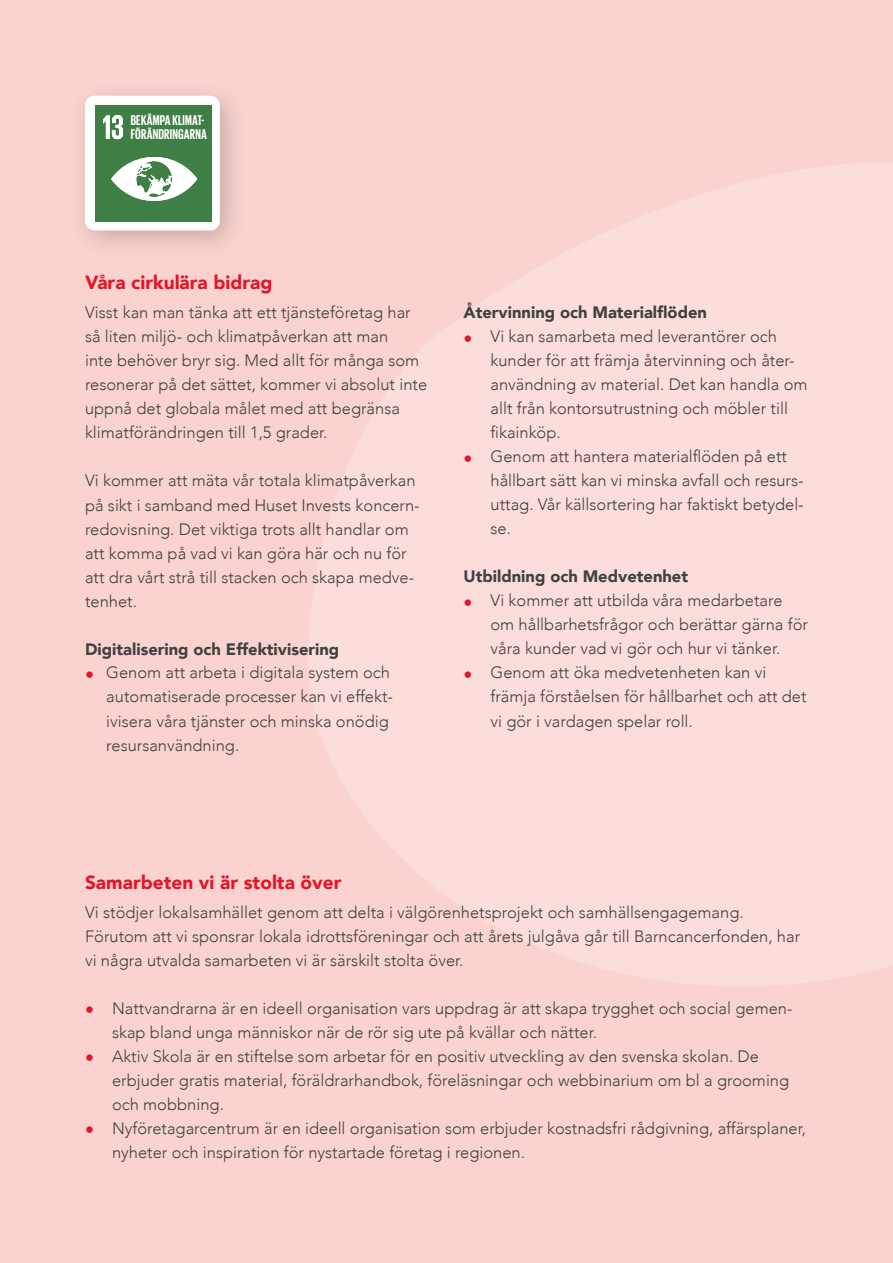
<style>
.page{position:relative;width:893px;height:1263px;background:#fad3d0}
.page>*{position:absolute;margin:0;border:0;box-sizing:border-box;transform-origin:0 0}
.t1{font:900 19.05px "Avenir";color:#e41527}
.t2{font:300 16.5px/24px "Avenir";color:#404141}
.t3{font:900 16.5px "Avenir";color:#404141}
.t4{font:700 14.4px/13.8px "Giorgio Sans";letter-spacing:.015em;color:#fff}
.s1{font-weight:400;font-size:18px;color:#e41527}
</style>
<div class="page">
<svg style="left:309px;top:163px;width:584px;height:823px;fill:#fbdddb"></svg>
<div style="left:69px;top:79px;width:179px;height:180px;background:#000;opacity:.2"></div>
<div style="left:85px;top:96px;width:135px;height:134px;background:#fff;border-radius:9px"></div>
<div style="left:95px;top:106px;width:116px;height:116px;background:#3f7e45"></div>
<svg style="left:103px;top:115px;width:20px;height:24px"></svg>
<svg style="left:111px;top:157px;width:86px;height:44px"></svg>
<p class="t4" style="left:131px;top:113px;width:78px">BEKÄMPA KLIMAT-<br>FÖRÄNDRINGARNA</p>
<p class="t1" style="left:85px;top:266px;width:189px">Våra cirkulära bidrag</p>
<p class="t2" style="left:85px;top:301px;width:344px">Visst kan man tänka att ett tjänsteföretag har så liten miljö- och klimatpåverkan att man<br>inte behöver bryr sig. Med allt för många som resonerar på det sättet, kommer vi absolut inte uppnå det globala målet med att begränsa klimatförändringen till 1,5 grader.</p>
<p class="t2" style="left:85px;top:469px;width:336px">Vi kommer att mäta vår totala klimatpåverkan på sikt i samband med Huset Invests koncern&shy;redovisning. Det viktiga trots allt handlar om att komma på vad vi kan göra här och nu för att dra vårt strå till stacken och skapa medve&shy;tenhet.</p>
<p class="t3" style="left:85px;top:635px;width:256px">Digitalisering och Effektivisering</p>
<p class="t2" style="left:106px;top:661px;width:288px;text-indent:-21px"><span class="s1">•</span> Genom att arbeta i digitala system och automatiserade processer kan vi effekt&shy;ivisera våra tjänster och minska onödig resursanvändning.</p>
<p class="t3" style="left:463px;top:299px;width:245px">Återvinning och Materialflöden</p>
<p class="t2" style="left:490px;top:325px;width:319px;text-indent:-27px"><span class="s1">•</span> Vi kan samarbeta med leverantörer och kunder för att främja återvinning och åter&shy;användning av material. Det kan handla om allt från kontorsutrustning och möbler till fikainköp.</p>
<p class="t2" style="left:490px;top:445px;width:315px;text-indent:-27px"><span class="s1">•</span> Genom att hantera materialflöden på ett hållbart sätt kan vi minska avfall och resurs&shy;uttag. Vår källsortering har faktiskt betydel&shy;se.</p>
<p class="t3" style="left:463px;top:563px;width:226px">Utbildning och Medvetenhet</p>
<p class="t2" style="left:490px;top:589px;width:319px;text-indent:-27px"><span class="s1">•</span> Vi kommer att utbilda våra medarbetare om hållbarhetsfrågor och berättar gärna för våra kunder vad vi gör och hur vi tänker.</p>
<p class="t2" style="left:490px;top:661px;width:318px;text-indent:-27px"><span class="s1">•</span> Genom att öka medvetenheten kan vi främja förståelsen för hållbarhet och att det vi gör i vardagen spelar roll.</p>
<p class="t1" style="left:85px;top:866px;width:258px">Samarbeten vi är stolta över</p>
<p class="t2" style="left:85px;top:900px;width:717px">Vi stödjer lokalsamhället genom att delta i välgörenhetsprojekt och samhällsengagemang.<br>Förutom att vi sponsrar lokala idrottsföreningar och att årets julgåva går till Barncancerfonden, har vi några utvalda samarbeten vi är särskilt stolta över.</p>
<p class="t2" style="left:112px;top:996px;width:682px;text-indent:-27px"><span class="s1">•</span> Nattvandrarna är en ideell organisation vars uppdrag är att skapa trygghet och social gemen&shy;skap bland unga människor när de rör sig ute på kvällar och nätter.</p>
<p class="t2" style="left:112px;top:1044px;width:679px;text-indent:-27px"><span class="s1">•</span> Aktiv Skola är en stiftelse som arbetar för en positiv utveckling av den svenska skolan. De erbjuder gratis material, föräldrarhandbok, föreläsningar och webbinarium om bl a grooming och mobbning.</p>
<p class="t2" style="left:112px;top:1116px;width:695px;text-indent:-27px"><span class="s1">•</span> Nyföretagarcentrum är en ideell organisation som erbjuder kostnadsfri rådgivning, affärsplaner, nyheter och inspiration för nystartade företag i regionen.</p>
</div>
